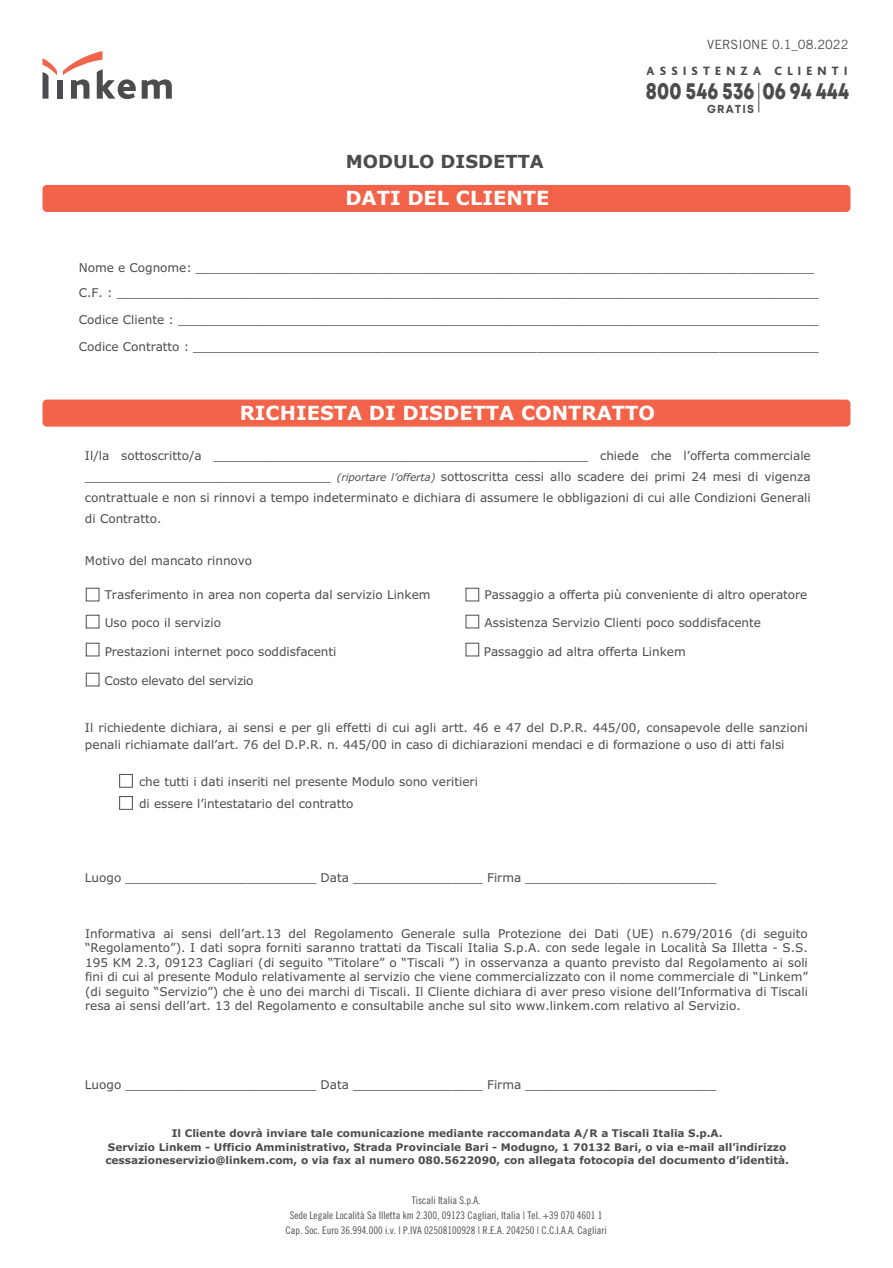
<style>
.page{position:relative;width:893px;height:1268px;background:#fff}
.page>*{position:absolute;margin:0;border:0;box-sizing:border-box;transform-origin:0 0}
.t1{font:800 23.7px "Mont";letter-spacing:.01em;color:#4c4c4e;scale:.78 1}
.t2{font:700 19.5px "Verdana";color:#fff}
.t3{font:700 18px "Verdana";color:#4c4c4e}
.t4{font:12.75px "Trade Gothic";color:#4c4c4e}
.t5{font:800 12.6px "Bliss";letter-spacing:.43em;color:#4c4c4e}
.t6{font:12px/14.4px "Verdana";color:#4c4c4e}
.t7{font:12px "Verdana";letter-spacing:-.02em;color:#4c4c4e}
.t8{font:700 11.55px "Mont";letter-spacing:.1em;color:#4c4c4e}
.t9{font:700 10.5px/13.5px "Verdana";color:#4c4c4e;text-align:center}
.t10{font:10.5px/15px "Trade Gothic Cond Eighteen";color:#4c4c4e;text-align:center}
.s1{font-style:italic;font-size:10.5px}
</style>
<div class="page">
<div style="left:119px;top:774px;width:14px;height:13px;border:1px solid #4c4c4e"></div>
<div style="left:119px;top:796px;width:14px;height:13px;border:1px solid #4c4c4e"></div>
<div style="left:43px;top:185px;width:807px;height:27px;background:#f26349;border-radius:4px"></div>
<div style="left:43px;top:399px;width:807px;height:27px;background:#f26349;border-radius:4px"></div>
<div style="left:86px;top:588px;width:13px;height:13px;border:1px solid #4c4c4e"></div>
<div style="left:86px;top:615px;width:13px;height:13px;border:1px solid #4c4c4e"></div>
<div style="left:86px;top:643px;width:13px;height:13px;border:1px solid #4c4c4e"></div>
<div style="left:466px;top:615px;width:13px;height:13px;border:1px solid #4c4c4e"></div>
<div style="left:466px;top:643px;width:13px;height:13px;border:1px solid #4c4c4e"></div>
<div style="left:86px;top:672px;width:13px;height:14px;border:1px solid #4c4c4e"></div>
<div style="left:466px;top:588px;width:13px;height:13px;border:1px solid #4c4c4e"></div>
<svg style="left:43px;top:58px;width:14px;height:41px"></svg>
<div style="left:57px;top:80px;width:6px;height:19px;background:#4c4c4e"></div>
<svg style="left:63px;top:51px;width:73px;height:48px"></svg>
<svg style="left:142px;top:79px;width:30px;height:20px"></svg>
<svg style="left:758px;top:83px;width:1px;height:29px"></svg>
<p class="t4" style="left:707px;top:40px;width:143px">VERSIONE 0.1_08.2022</p>
<h3 class="t3" style="left:346px;top:154px;width:200px">MODULO DISDETTA</h3>
<h2 class="t2" style="left:345px;top:190px;width:206px">DATI DEL CLIENTE</h2>
<p class="t5" style="left:647px;top:66px;width:202px">ASSISTENZA CLIENTI</p>
<h1 class="t1" style="left:646px;top:82px;width:262px">800 546 536 06 94 444</h1>
<p class="t8" style="left:707px;top:104px;width:48px">GRATIS</p>
<p class="t6" style="left:79px;top:256px;width:741px;line-height:24.8px">Nome e Cognome: _________________________________________________________________________________<br>C.F. : ____________________________________________________________________________________________</p>
<p class="t6" style="left:79px;top:313px;width:742px">Codice Cliente : ____________________________________________________________________________________</p>
<p class="t6" style="left:79px;top:340px;width:742px">Codice Contratto : __________________________________________________________________________________</p>
<h2 class="t2" style="left:240px;top:405px;width:417px">RICHIESTA DI DISDETTA CONTRATTO</h2>
<p class="t6" style="left:85px;top:446px;width:727px;line-height:21px;text-align:justify">Il/la sottoscritto/a _________________________________________________ chiede che l’offerta commerciale ________________________________ <span class="s1">(riportare l’offerta)</span> sottoscritta cessi allo scadere dei primi 24 mesi di vigenza contrattuale e non si rinnovi a tempo indeterminato e dichiara di assumere le obbligazioni di cui alle Condizioni Generali di Contratto.</p>
<p class="t6" style="left:85px;top:554px;width:169px">Motivo del mancato rinnovo</p>
<p class="t6" style="left:484px;top:589px;width:324px">Passaggio a offerta più conveniente di altro operatore</p>
<p class="t6" style="left:105px;top:588px;width:327px">Trasferimento in area non coperta dal servizio Linkem</p>
<p class="t6" style="left:105px;top:616px;width:118px">Uso poco il servizio</p>
<p class="t6" style="left:485px;top:617px;width:278px">Assistenza Servizio Clienti poco soddisfacente</p>
<p class="t6" style="left:105px;top:645px;width:233px">Prestazioni internet poco soddisfacenti</p>
<p class="t6" style="left:484px;top:645px;width:203px">Passaggio ad altra offerta Linkem</p>
<p class="t7" style="left:105px;top:675px;width:150px">Costo elevato del servizio</p>
<p class="t6" style="left:85px;top:720px;width:724px;line-height:16.8px">Il richiedente dichiara, ai sensi e per gli effetti di cui agli artt. 46 e 47 del D.P.R. 445/00, consapevole delle sanzioni penali richiamate dall’art. 76 del D.P.R. n. 445/00 in caso di dichiarazioni mendaci e di formazione o uso di atti falsi</p>
<p class="t6" style="left:139px;top:770px;width:341px;line-height:22.8px">che tutti i dati inseriti nel presente Modulo sono veritieri di essere l’intestatario del contratto</p>
<p class="t6" style="left:85px;top:871px;width:633px">Luogo _________________________ Data _________________ Firma _________________________</p>
<p class="t6" style="left:85px;top:927px;width:724px;text-align:justify">Informativa ai sensi dell’art.13 del Regolamento Generale sulla Protezione dei Dati (UE) n.679/2016 (di seguito “Regolamento”). I dati sopra forniti saranno trattati da Tiscali Italia S.p.A. con sede legale in Località Sa Illetta - S.S.<br>195 KM 2.3, 09123 Cagliari (di seguito “Titolare” o “Tiscali ”) in osservanza a quanto previsto dal Regolamento ai soli fini di cui al presente Modulo relativamente al servizio che viene commercializzato con il nome commerciale di “Linkem” (di seguito “Servizio”) che è uno dei marchi di Tiscali. Il Cliente dichiara di aver preso visione dell’Informativa di Tiscali resa ai sensi dell’art. 13 del Regolamento e consultabile anche sul sito www.linkem.com relativo al Servizio.</p>
<p class="t6" style="left:85px;top:1078px;width:633px">Luogo _________________________ Data _________________ Firma _________________________</p>
<p class="t9" style="left:105px;top:1127px;width:685px">Il Cliente dovrà inviare tale comunicazione mediante raccomandata A/R a Tiscali Italia S.p.A.<br>Servizio Linkem - Ufficio Amministrativo, Strada Provinciale Bari - Modugno, 1 70132 Bari, o via e-mail all’indirizzo cessazioneservizio@linkem.com, o via fax al numero 080.5622090, con allegata fotocopia del documento d’identità.</p>
<p class="t10" style="left:286px;top:1193px;width:323px">Tiscali Italia S.p.A.<br>Sede Legale Località Sa Illetta km 2.300, 09123 Cagliari, Italia | Tel. +39 070 4601 1<br>Cap. Soc. Euro 36.994.000 i.v. | P.IVA 02508100928 | R.E.A. 204250 | C.C.I.A.A. Cagliari</p>
</div>
